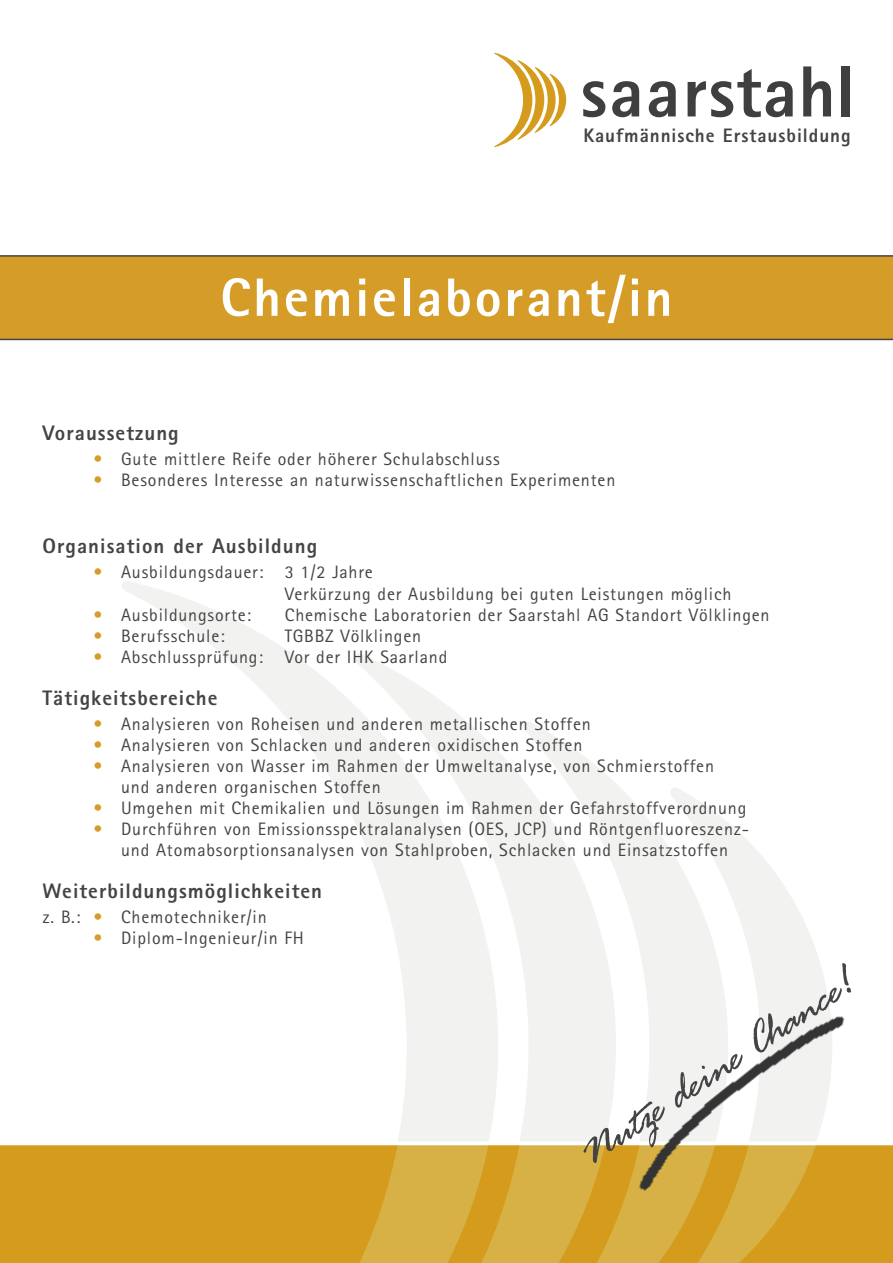
<style>
.page{position:relative;width:893px;height:1263px;background:#fff}
.page>*{position:absolute;margin:0;border:0;box-sizing:border-box;transform-origin:0 0}
.t1{font:800 54px "Rotis Sans Serif";letter-spacing:.05em;color:#fff}
.t2{font:46.35px "Rage Italic Plain";color:#444445}
.t3{font:800 21px "Rotis Sans Serif";letter-spacing:.05em;color:#444445}
.t4{font:800 19.5px "Rotis Sans Serif";letter-spacing:.05em;color:#444445}
.t5{font:18px/21px "Rotis Sans Serif";letter-spacing:.045em;color:#444445}
.s1{color:#d59d28}
</style>
<div class="page">
<svg style="left:728px;top:823px;width:91px;height:136px;fill:#f2f2f1"></svg>
<svg style="left:616px;top:784px;width:112px;height:175px;fill:#f2f2f1"></svg>
<svg style="left:498px;top:722px;width:118px;height:419px;fill:#f2f2f1"></svg>
<svg style="left:122px;top:581px;width:376px;height:560px"></svg>
<div style="left:0;top:1142px;width:893px;height:121px;background:#d49b1c"></div>
<svg style="left:122px;top:1145px;width:656px;height:118px"></svg>
<hr style="left:0;top:1141px;width:893px;height:4px;background:#fff">
<img style="left:578px;top:959px;width:296px;height:260px">
<div style="left:0;top:255px;width:893px;height:85px;background:#d59d28"></div>
<svg style="left:494px;top:53px;width:72px;height:94px"></svg>
<svg style="left:583px;top:81px;width:22px;height:36px"></svg>
<svg style="left:612px;top:81px;width:27px;height:36px"></svg>
<svg style="left:649px;top:81px;width:27px;height:36px"></svg>
<svg style="left:803px;top:66px;width:28px;height:50px"></svg>
<div style="left:841px;top:66px;width:8px;height:50px;background:#403f3f"></div>
<svg style="left:688px;top:69px;width:105px;height:48px"></svg>
<p class="t4" style="left:584px;top:129px;width:269px">Kaufmännische Erstausbildung</p>
<h1 class="t1" style="left:220px;top:279px;width:454px">Chemielaborant/in</h1>
<p class="t3" style="left:43px;top:425px;width:138px">Voraussetzung</p>
<p class="t5" style="left:94px;top:450px;width:408px"><span class="s1">•</span> Gute mittlere Reife oder höherer Schulabschluss</p>
<p class="t5" style="left:94px;top:471px;width:523px"><span class="s1">•</span> Besonderes Interesse an naturwissenschaftlichen Experimenten</p>
<p class="t3" style="left:43px;top:539px;width:276px">Organisation der Ausbildung</p>
<p class="t5" style="left:285px;top:564px;width:448px;text-indent:-191px"><span class="s1">•</span> Ausbildungsdauer: 3 1/2 Jahre<br>Verkürzung der Ausbildung bei guten Leistungen möglich</p>
<p class="t5" style="left:94px;top:606px;width:159px"><span class="s1">•</span> Ausbildungsorte:</p>
<p class="t5" style="left:285px;top:606px;width:486px">Chemische Laboratorien der Saarstahl AG Standort Völklingen</p>
<p class="t5" style="left:94px;top:627px;width:133px"><span class="s1">•</span> Berufsschule:</p>
<p class="t5" style="left:285px;top:627px;width:138px">TGBBZ Völklingen</p>
<p class="t5" style="left:94px;top:648px;width:355px"><span class="s1">•</span> Abschlussprüfung: Vor der IHK Saarland</p>
<p class="t3" style="left:43px;top:690px;width:176px">Tätigkeitsbereiche</p>
<p class="t5" style="left:94px;top:715px;width:499px"><span class="s1">•</span> Analysieren von Roheisen und anderen metallischen Stoffen</p>
<p class="t5" style="left:94px;top:736px;width:490px"><span class="s1">•</span> Analysieren von Schlacken und anderen oxidischen Stoffen</p>
<p class="t5" style="left:121px;top:757px;width:594px;text-indent:-28px"><span class="s1">•</span> Analysieren von Wasser im Rahmen der Umweltanalyse, von Schmierstoffen und anderen organischen Stoffen</p>
<p class="t5" style="left:94px;top:799px;width:654px"><span class="s1">•</span> Umgehen mit Chemikalien und Lösungen im Rahmen der Gefahrstoffverordnung</p>
<p class="t5" style="left:94px;top:820px;width:657px;text-align:center"><span class="s1">•</span> Durchführen von Emissionsspektralanalysen (OES, JCP) und Röntgenfluoreszenz&shy;und Atomabsorptionsanalysen von Stahlproben, Schlacken und Einsatzstoffen</p>
<p class="t3" style="left:43px;top:883px;width:281px">Weiterbildungsmöglichkeiten</p>
<p class="t5" style="left:43px;top:908px;width:226px">z. B.: <span class="s1">•</span> Chemotechniker/in</p>
<p class="t5" style="left:94px;top:929px;width:212px"><span class="s1">•</span> Diplom-Ingenieur/in FH</p>
<h2 class="t2" style="left:575px;top:1144px;width:322px;rotate:-34deg">Nutze deine Chance!</h2>
</div>
